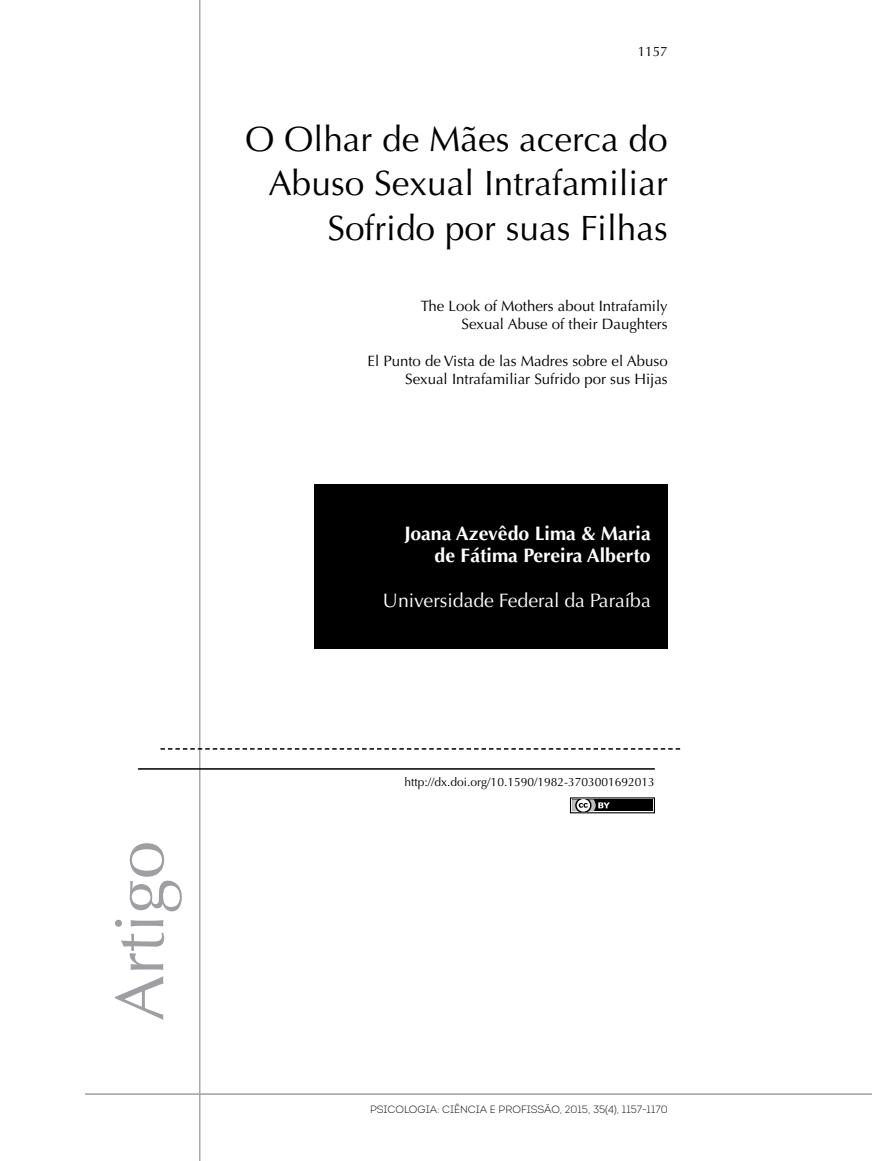
<style>
.page{position:relative;width:872px;height:1161px;background:#fff}
.page>*{position:absolute;margin:0;border:0;box-sizing:border-box;transform-origin:0 0}
.t1{font:69px "Optima";color:#9d9fa2}
.t2{font:35.25px/44.2px "Optima";color:#000;text-align:right}
.t3{font:700 19.5px/22.5px "Optima";color:#fff;text-align:right}
.t4{font:19.5px "Optima";color:#fff}
.t5{font:15px/18px "Optima";color:#000;text-align:right}
.t6{font:13.5px "Optima";color:#000}
.t7{font:12px "Optima";color:#000}
.t8{font:10.5px "Intro Light Alt";color:#000}
</style>
<div class="page">
<hr style="left:85px;top:1093px;width:787px;height:2px;background:#9d9fa2">
<hr style="left:199px;top:0;width:1px;height:1161px;background:#a7a9ac">
<div style="left:315px;top:484px;width:353px;height:165px;background:#000"></div>
<hr style="left:138px;top:768px;width:517px;height:2px;background:#000">
<svg style="left:160px;top:748px;width:520px;height:2px"></svg>
<div style="left:572px;top:799px;width:81px;height:12px;background:#000"></div>
<svg style="left:572px;top:799px;width:38px;height:12px"></svg>
<p class="t6" style="left:638px;top:44px;width:32px">1157</p>
<h2 class="t2" style="left:245px;top:118px;width:424px">O Olhar de Mães acerca do<br>Abuso Sexual Intrafamiliar<br>Sofrido por suas Filhas</h2>
<p class="t5" style="left:421px;top:297px;width:248px">The Look of Mothers about Intrafamily<br>Sexual Abuse of their Daughters</p>
<p class="t5" style="left:367px;top:352px;width:302px">El Punto de Vista de las Madres sobre el Abuso<br>Sexual Intrafamiliar Sufrido por sus Hijas</p>
<h3 class="t3" style="left:404px;top:522px;width:248px">Joana Azevêdo Lima &amp; Maria de Fátima Pereira Alberto</h3>
<h3 class="t4" style="left:383px;top:589px;width:269px">Universidade Federal da Paraíba</h3>
<h1 class="t1" style="left:100px;top:1021px;width:182px;rotate:-90deg">Artigo</h1>
<p class="t7" style="left:404px;top:775px;width:252px">http://dx.doi.org/10.1590/1982-3703001692013</p>
<p class="t8" style="left:370px;top:1102px;width:299px">PSICOLOGIA: CIÊNCIA E PROFISSÃO, 2015, 35(4), 1157-1170</p>
</div>
